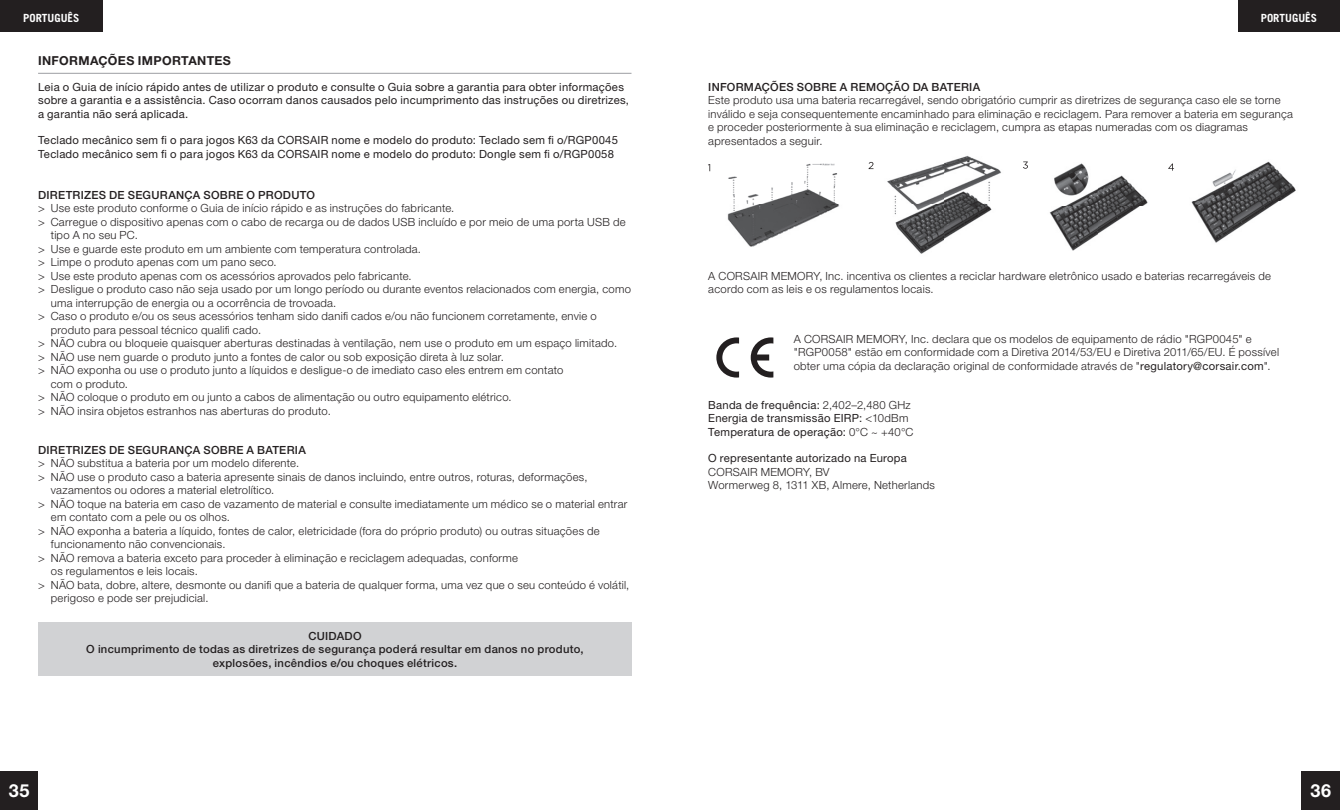
<style>
.page{position:relative;width:1340px;height:810px;background:#fff}
.page>*{position:absolute;margin:0;border:0;box-sizing:border-box;transform-origin:0 0}
.t1{font:700 18px "Helvetica Neue LT Pro";color:#fff}
.t2{font:700 12.38px "Helvetica Neue LT Pro";letter-spacing:.03em;color:#231f20}
.t3{font:300 11.25px/13.5px "Helvetica Neue LT Pro";letter-spacing:.025em;color:#231f20}
.t4{font:11.25px/13.5px "Helvetica Neue LT Pro";letter-spacing:.02em;color:#231f20}
.t5{font:500 11.25px/13.5px "Helvetica Neue LT Pro";letter-spacing:.025em;color:#231f20;text-align:center}
.t6{font:700 11.25px "Trade Gothic LT Std";color:#fff}
.s1{font-weight:400}
.s2{font-weight:300}
</style>
<div class="page">
<div style="left:1237px;top:0;width:102px;height:32px;background:#231f20"></div>
<div style="left:0;top:0;width:102px;height:32px;background:#231f20"></div>
<div style="left:0;top:772px;width:38px;height:38px;background:#231f20"></div>
<div style="left:1301px;top:772px;width:38px;height:38px;background:#231f20"></div>
<svg style="left:716px;top:337px;width:23px;height:41px"></svg>
<svg style="left:750px;top:337px;width:23px;height:41px"></svg>
<img style="left:1191px;top:161px;width:105px;height:82px">
<svg style="left:1168px;top:164px;width:6px;height:7px"></svg>
<img style="left:727px;top:163px;width:113px;height:84px">
<img style="left:887px;top:155px;width:114px;height:99px">
<svg style="left:868px;top:162px;width:5px;height:7px"></svg>
<img style="left:1049px;top:163px;width:99px;height:88px">
<svg style="left:1023px;top:162px;width:4px;height:7px"></svg>
<div style="left:38px;top:622px;width:594px;height:54px;background:#d1d2d4"></div>
<hr style="left:38px;top:73px;width:593px;height:1px;background:#a8a9ad">
<p class="t6" style="left:23px;top:11px;width:58px">PORTUGUÊS</p>
<p class="t6" style="left:1260px;top:11px;width:58px">PORTUGUÊS</p>
<p class="t2" style="left:38px;top:53px;width:194px">INFORMAÇÕES IMPORTANTES</p>
<p class="t4" style="left:38px;top:80px;width:592px">Leia o Guia de início rápido antes de utilizar o produto e consulte o Guia sobre a garantia para obter informações sobre a garantia e a assistência. Caso ocorram danos causados pelo incumprimento das instruções ou diretrizes, a garantia não será aplicada.</p>
<p class="t4" style="left:38px;top:133px;width:581px">Teclado mecânico sem fi o para jogos K63 da CORSAIR nome e modelo do produto: Teclado sem fi o/RGP0045<br>Teclado mecânico sem fi o para jogos K63 da CORSAIR nome e modelo do produto: Dongle sem fi o/RGP0058</p>
<p class="t5" style="left:38px;top:188px;width:278px">DIRETRIZES DE SEGURANÇA SOBRE O PRODUTO</p>
<p class="t3" style="left:38px;top:201px;width:418px">&gt; Use este produto conforme o Guia de início rápido e as instruções do fabricante.</p>
<p class="t3" style="left:38px;top:215px;width:589px">&gt; Carregue o dispositivo apenas com o cabo de recarga ou de dados USB incluído e por meio de uma porta USB de</p>
<p class="t3" style="left:51px;top:228px;width:89px">tipo A no seu PC.</p>
<p class="t3" style="left:38px;top:242px;width:384px">&gt; Use e guarde este produto em um ambiente com temperatura controlada.</p>
<p class="t3" style="left:38px;top:255px;width:240px">&gt; Limpe o produto apenas com um pano seco.</p>
<p class="t3" style="left:38px;top:269px;width:375px">&gt; Use este produto apenas com os acessórios aprovados pelo fabricante.</p>
<p class="t3" style="left:38px;top:282px;width:594px">&gt; Desligue o produto caso não seja usado por um longo período ou durante eventos relacionados com energia, como</p>
<p class="t3" style="left:51px;top:296px;width:287px">uma interrupção de energia ou a ocorrência de trovoada.</p>
<p class="t3" style="left:38px;top:309px;width:560px">&gt; Caso o produto e/ou os seus acessórios tenham sido danifi cados e/ou não funcionem corretamente, envie o</p>
<p class="t3" style="left:51px;top:323px;width:212px">produto para pessoal técnico qualifi cado.</p>
<p class="t3" style="left:38px;top:336px;width:580px">&gt; NÃO cubra ou bloqueie quaisquer aberturas destinadas à ventilação, nem use o produto em um espaço limitado.</p>
<p class="t3" style="left:38px;top:350px;width:467px">&gt; NÃO use nem guarde o produto junto a fontes de calor ou sob exposição direta à luz solar.</p>
<p class="t3" style="left:38px;top:363px;width:526px">&gt; NÃO exponha ou use o produto junto a líquidos e desligue-o de imediato caso eles entrem em contato</p>
<p class="t3" style="left:51px;top:377px;width:79px">com o produto.</p>
<p class="t3" style="left:38px;top:390px;width:475px">&gt; NÃO coloque o produto em ou junto a cabos de alimentação ou outro equipamento elétrico.</p>
<p class="t3" style="left:38px;top:404px;width:294px">&gt; NÃO insira objetos estranhos nas aberturas do produto.</p>
<p class="t5" style="left:38px;top:443px;width:269px">DIRETRIZES DE SEGURANÇA SOBRE A BATERIA</p>
<p class="t3" style="left:38px;top:456px;width:263px">&gt; NÃO substitua a bateria por um modelo diferente.</p>
<p class="t3" style="left:38px;top:470px;width:551px">&gt; NÃO use o produto caso a bateria apresente sinais de danos incluindo, entre outros, roturas, deformações,</p>
<p class="t3" style="left:51px;top:483px;width:225px">vazamentos ou odores a material eletrolítico.</p>
<p class="t3" style="left:38px;top:497px;width:591px">&gt; NÃO toque na bateria em caso de vazamento de material e consulte imediatamente um médico se o material entrar</p>
<p class="t3" style="left:51px;top:510px;width:181px">em contato com a pele ou os olhos.</p>
<p class="t3" style="left:38px;top:524px;width:563px">&gt; NÃO exponha a bateria a líquido, fontes de calor, eletricidade (fora do próprio produto) ou outras situações de</p>
<p class="t3" style="left:51px;top:537px;width:176px">funcionamento não convencionais.</p>
<p class="t3" style="left:38px;top:551px;width:481px">&gt; NÃO remova a bateria exceto para proceder à eliminação e reciclagem adequadas, conforme</p>
<p class="t3" style="left:51px;top:564px;width:149px">os regulamentos e leis locais.</p>
<p class="t3" style="left:38px;top:578px;width:593px">&gt; NÃO bata, dobre, altere, desmonte ou danifi que a bateria de qualquer forma, uma vez que o seu conteúdo é volátil,</p>
<p class="t3" style="left:51px;top:591px;width:159px">perigoso e pode ser prejudicial.</p>
<p class="t5" style="left:86px;top:629px;width:499px">CUIDADO<br>O incumprimento de todas as diretrizes de segurança poderá resultar em danos no produto, explosões, incêndios e/ou choques elétricos.</p>
<p class="t5" style="left:708px;top:80px;width:273px">INFORMAÇÕES SOBRE A REMOÇÃO DA BATERIA</p>
<p class="t3" style="left:708px;top:93px;width:586px">Este produto usa uma bateria recarregável, sendo obrigatório cumprir as diretrizes de segurança caso ele se torne inválido e seja consequentemente encaminhado para eliminação e reciclagem. Para remover a bateria em segurança e proceder posteriormente à sua eliminação e reciclagem, cumpra as etapas numeradas com os diagramas apresentados a seguir.</p>
<p class="t3" style="left:708px;top:269px;width:564px">A CORSAIR MEMORY, Inc. incentiva os clientes a reciclar hardware eletrônico usado e baterias recarregáveis de acordo com as leis e os regulamentos locais.</p>
<p class="t3" style="left:793px;top:332px;width:487px">A CORSAIR MEMORY, Inc. declara que os modelos de equipamento de rádio "RGP0045" e "RGP0058" estão em conformidade com a Diretiva 2014/53/EU e Diretiva 2011/65/EU. É possível obter uma cópia da declaração original de conformidade através de "<span class="s1">regulatory@corsair.com</span>".</p>
<p class="t4" style="left:708px;top:398px;width:207px">Banda de frequência: <span class="s2">2,402–2,480 GHz<br></span>Energia de transmissão EIRP: <span class="s2">&lt;10dBm<br></span>Temperatura de operação: <span class="s2">0°C ~ +40°C</span></p>
<p class="t4" style="left:708px;top:451px;width:200px">O representante autorizado na Europa</p>
<p class="t3" style="left:708px;top:465px;width:228px">CORSAIR MEMORY, BV<br>Wormerweg 8, 1311 XB, Almere, Netherlands</p>
<h1 class="t1" style="left:9px;top:780px;width:22px">35</h1>
<h1 class="t1" style="left:1310px;top:780px;width:22px">36</h1>
</div>
